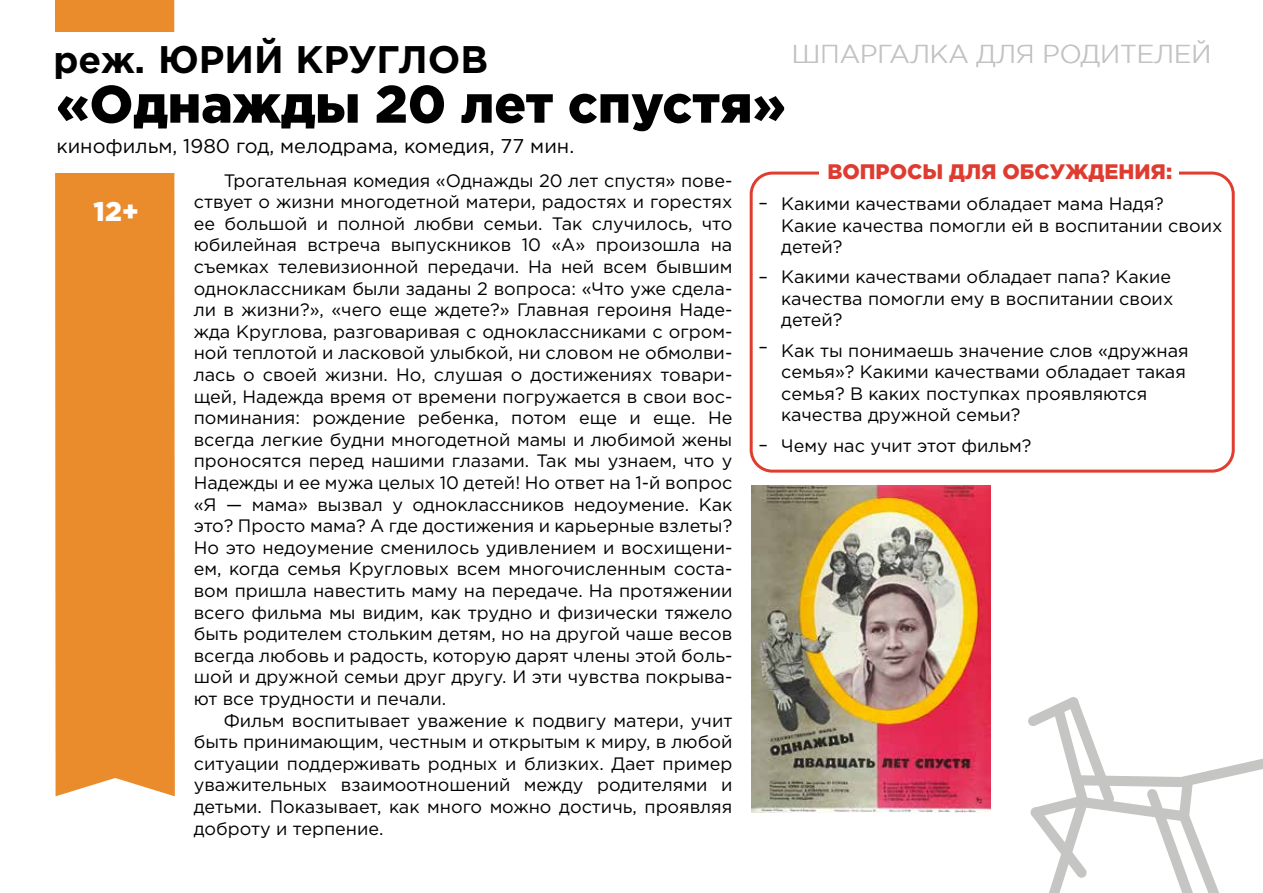
<style>
.page{position:relative;width:1263px;height:893px;background:#fff}
.page>*{position:absolute;margin:0;border:0;box-sizing:border-box;transform-origin:0 0}
.t1{font:900 52.65px "Gotham Pro";color:#000}
.t2{font:700 38.4px "Gotham Pro";color:#000}
.t3{font:900 27px "Gotham Pro";color:#fff}
.t4{font:300 25.8px "Gotham Pro";color:#c5c5c4}
.t5{font:900 21px "Gotham Pro";color:#de3c31}
.t6{font:19.95px "Gotham Pro";color:#000}
.t7{font:18px/21.6px "Gotham Pro";color:#000}
.s1{font-size:37.2px}
</style>
<div class="page">
<div style="left:55px;top:0;width:120px;height:796px;background:#eb8c2c"></div>
<div style="left:52px;top:32px;width:128px;height:141px;background:#fff"></div>
<svg style="left:1028px;top:697px;width:235px;height:196px"></svg>
<div style="left:750px;top:172px;width:485px;height:301px;border:3px solid #e03d31;border-radius:21px"></div>
<div style="left:820px;top:156px;width:359px;height:35px;background:#fff"></div>
<img style="left:751px;top:485px;width:239px;height:328px">
<h2 class="t2" style="left:53px;top:37px;width:436px"><span class="s1">реж.</span> ЮРИЙ КРУГЛОВ</h2>
<h1 class="t1" style="left:56px;top:74px;width:731px">«Однажды 20 лет спустя»</h1>
<p class="t6" style="left:56px;top:135px;width:519px">кинофильм, 1980 год, мелодрама, комедия, 77 мин.</p>
<h3 class="t4" style="left:791px;top:40px;width:421px">ШПАРГАЛКА ДЛЯ РОДИТЕЛЕЙ</h3>
<h3 class="t3" style="left:94px;top:196px;width:47px">12+</h3>
<p class="t7" style="left:194px;top:169px;width:540px;text-align:justify;text-indent:30px">Трогательная комедия «Однажды 20 лет спустя» пове&shy;ствует о жизни многодетной матери, радостях и горестях ее большой и полной любви семьи. Так случилось, что юбилейная встреча выпускников 10 «А» произошла на съемках телевизионной передачи. На ней всем бывшим одноклассникам были заданы 2 вопроса: «Что уже сдела&shy;ли в жизни?», «чего еще ждете?» Главная героиня Наде&shy;жда Круглова, разговаривая с одноклассниками с огром&shy;ной теплотой и ласковой улыбкой, ни словом не обмолви&shy;лась о своей жизни. Но, слушая о достижениях товари&shy;щей, Надежда время от времени погружается в свои вос&shy;поминания: рождение ребенка, потом еще и еще. Не всегда легкие будни многодетной мамы и любимой жены проносятся перед нашими глазами. Так мы узнаем, что у Надежды и ее мужа целых 10 детей! Но ответ на 1-й вопрос «Я — мама» вызвал у одноклассников недоумение. Как это? Просто мама? А где достижения и карьерные взлеты?<br>Но это недоумение сменилось удивлением и восхищени&shy;ем, когда семья Кругловых всем многочисленным соста&shy;вом пришла навестить маму на передаче. На протяжении всего фильма мы видим, как трудно и физически тяжело быть родителем стольким детям, но на другой чаше весов всегда любовь и радость, которую дарят члены этой боль&shy;шой и дружной семьи друг другу. И эти чувства покрыва&shy;ют все трудности и печали.</p>
<p class="t7" style="left:194px;top:709px;width:540px;text-align:justify;text-indent:30px">Фильм воспитывает уважение к подвигу матери, учит быть принимающим, честным и открытым к миру, в любой ситуации поддерживать родных и близких. Дает пример уважительных взаимоотношений между родителями и детьми. Показывает, как много можно достичь, проявляя доброту и терпение.</p>
<p class="t7" style="left:758px;top:192px;width:11px">–</p>
<p class="t7" style="left:758px;top:266px;width:11px">–</p>
<p class="t7" style="left:758px;top:335px;width:11px">–</p>
<p class="t7" style="left:758px;top:434px;width:11px">–</p>
<p class="t5" style="left:827px;top:160px;width:346px">ВОПРОСЫ ДЛЯ ОБСУЖДЕНИЯ:</p>
<p class="t7" style="left:781px;top:193px;width:443px">Какими качествами обладает мама Надя?<br>Какие качества помогли ей в воспитании своих детей?</p>
<p class="t7" style="left:781px;top:266px;width:394px">Какими качествами обладает папа? Какие качества помогли ему в воспитании своих детей?</p>
<p class="t7" style="left:781px;top:339px;width:409px">Как ты понимаешь значение слов «дружная семья»? Какими качествами обладает такая семья? В каких поступках проявляются качества дружной семьи?</p>
<p class="t7" style="left:781px;top:435px;width:252px">Чему нас учит этот фильм?</p>
</div>
